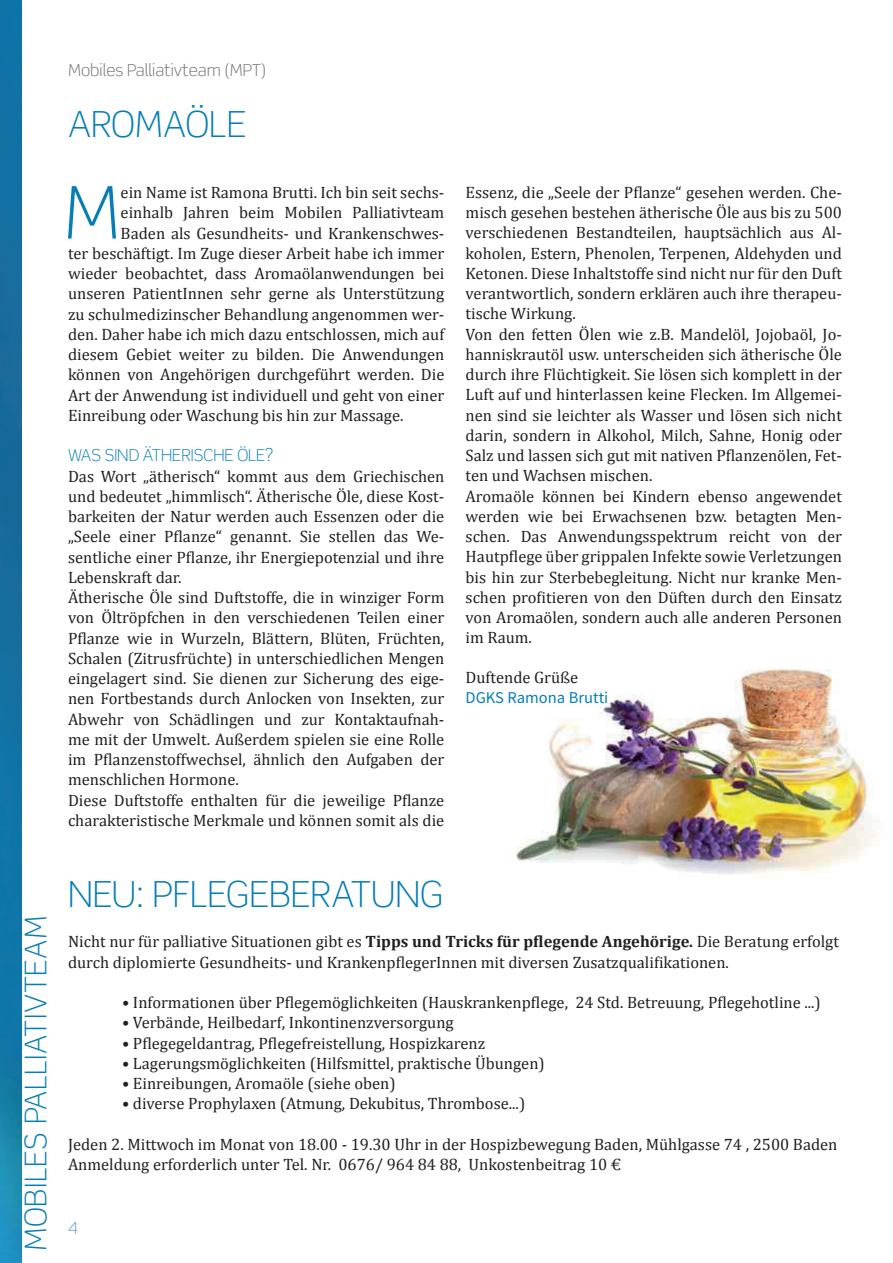
<style>
.page{position:relative;width:893px;height:1263px;background:#fff}
.page>*{position:absolute;margin:0;border:0;box-sizing:border-box;transform-origin:0 0}
.t1{font:300 72.6px "Scene Std";color:#057db5}
.t2{font:300 36px "Scene Std";color:#057db5}
.t3{font:300 30px "Scene Std";letter-spacing:.02em;color:#057db5}
.t4{font:16.5px/20.2px "Cambria";color:#231f20}
.t5{font:300 16.5px "Scene Std";color:#6c6d70}
.t6{font:300 16.5px "Scene Std";color:#057db5}
.t7{font:16.5px "Source Sans Pro";color:#057db5}
.t8{font:300 16.5px "Scene Std";color:#5e99c7}
.s1{font-weight:700}
</style>
<div class="page">
<img style="left:512px;top:669px;width:365px;height:205px">
<img style="left:0;top:0;width:21px;height:1263px">
<p class="t5" style="left:68px;top:60px;width:200px">Mobiles Palliativteam (MPT)</p>
<h2 class="t2" style="left:68px;top:103px;width:180px">AROMAÖLE</h2>
<h1 class="t1" style="left:63px;top:169px;width:59px">M</h1>
<p class="t4" style="left:121px;top:182px;width:325px">ein Name ist Ramona Brutti. Ich bin seit sechs-</p>
<p class="t4" style="left:121px;top:202px;width:325px">einhalb Jahren beim Mobilen Palliativteam</p>
<p class="t4" style="left:121px;top:223px;width:325px">Baden als Gesundheits- und Krankenschwes-</p>
<p class="t4" style="left:68px;top:243px;width:378px">ter beschäftigt. Im Zuge dieser Arbeit habe ich immer</p>
<p class="t4" style="left:68px;top:263px;width:378px">wieder beobachtet, dass Aromaölanwendungen bei</p>
<p class="t4" style="left:68px;top:283px;width:378px">unseren PatientInnen sehr gerne als Unterstützung</p>
<p class="t4" style="left:68px;top:304px;width:378px">zu schulmedizinscher Behandlung angenommen wer-</p>
<p class="t4" style="left:68px;top:324px;width:378px">den. Daher habe ich mich dazu entschlossen, mich auf</p>
<p class="t4" style="left:68px;top:344px;width:378px">diesem Gebiet weiter zu bilden. Die Anwendungen</p>
<p class="t4" style="left:68px;top:364px;width:378px">können von Angehörigen durchgeführt werden. Die</p>
<p class="t4" style="left:68px;top:385px;width:378px">Art der Anwendung ist individuell und geht von einer</p>
<p class="t4" style="left:68px;top:405px;width:337px">Einreibung oder Waschung bis hin zur Massage.</p>
<p class="t6" style="left:68px;top:445px;width:207px">WAS SIND ÄTHERISCHE ÖLE?</p>
<p class="t4" style="left:68px;top:466px;width:378px">Das Wort „ätherisch“ kommt aus dem Griechischen und bedeutet „himmlisch“. Ätherische Öle, diese Kost&shy;barkeiten der Natur werden auch Essenzen oder die „Seele einer Pflanze“ genannt. Sie stellen das We&shy;sentliche einer Pflanze, ihr Energiepotenzial und ihre Lebenskraft dar.<br>Ätherische Öle sind Duftstoffe, die in winziger Form von Öltröpfchen in den verschiedenen Teilen einer Pflanze wie in Wurzeln, Blättern, Blüten, Früchten, Schalen (Zitrusfrüchte) in unterschiedlichen Mengen eingelagert sind. Sie dienen zur Sicherung des eige&shy;nen Fortbestands durch Anlocken von Insekten, zur Abwehr von Schädlingen und zur Kontaktaufnah&shy;me mit der Umwelt. Außerdem spielen sie eine Rolle im Pflanzenstoffwechsel, ähnlich den Aufgaben der menschlichen Hormone.<br>Diese Duftstoffe enthalten für die jeweilige Pflanze charakteristische Merkmale und können somit als die</p>
<p class="t4" style="left:466px;top:182px;width:378px">Essenz, die „Seele der Pflanze“ gesehen werden. Che&shy;misch gesehen bestehen ätherische Öle aus bis zu 500 verschiedenen Bestandteilen, hauptsächlich aus Al&shy;koholen, Estern, Phenolen, Terpenen, Aldehyden und Ketonen. Diese Inhaltstoffe sind nicht nur für den Duft verantwortlich, sondern erklären auch ihre therapeu&shy;tische Wirkung.<br>Von den fetten Ölen wie z.B. Mandelöl, Jojobaöl, Jo&shy;hanniskrautöl usw. unterscheiden sich ätherische Öle durch ihre Flüchtigkeit. Sie lösen sich komplett in der Luft auf und hinterlassen keine Flecken. Im Allgemei&shy;nen sind sie leichter als Wasser und lösen sich nicht darin, sondern in Alkohol, Milch, Sahne, Honig oder Salz und lassen sich gut mit nativen Pflanzenölen, Fet&shy;ten und Wachsen mischen.<br>Aromaöle können bei Kindern ebenso angewendet werden wie bei Erwachsenen bzw. betagten Men&shy;schen. Das Anwendungsspektrum reicht von der Hautpflege über grippalen Infekte sowie Verletzungen bis hin zur Sterbebegleitung. Nicht nur kranke Men&shy;schen profitieren von den Düften durch den Einsatz von Aromaölen, sondern auch alle anderen Personen im Raum.</p>
<p class="t4" style="left:466px;top:667px;width:114px">Duftende Grüße</p>
<p class="t7" style="left:466px;top:687px;width:144px">DGKS Ramona Brutti</p>
<h3 class="t3" style="left:17px;top:1251px;width:337px;rotate:-90deg">MOBILES PALLIATIVTEAM</h3>
<h2 class="t2" style="left:68px;top:872px;width:377px">NEU: PFLEGEBERATUNG</h2>
<p class="t4" style="left:68px;top:931px;width:772px">Nicht nur für palliative Situationen gibt es <span class="s1">Tipps und Tricks für pflegende Angehörige.</span> Die Beratung erfolgt durch diplomierte Gesundheits- und KrankenpflegerInnen mit diversen Zusatzqualifikationen.</p>
<p class="t4" style="left:122px;top:992px;width:700px">• Informationen über Pflegemöglichkeiten (Hauskrankenpflege, 24 Std. Betreuung, Pflegehotline ...)</p>
<p class="t4" style="left:122px;top:1012px;width:333px">• Verbände, Heilbedarf, Inkontinenzversorgung</p>
<p class="t4" style="left:122px;top:1033px;width:365px">• Pflegegeldantrag, Pflegefreistellung, Hospizkarenz</p>
<p class="t4" style="left:122px;top:1053px;width:424px">• Lagerungsmöglichkeiten (Hilfsmittel, praktische Übungen)</p>
<p class="t4" style="left:122px;top:1073px;width:275px">• Einreibungen, Aromaöle (siehe oben)</p>
<p class="t4" style="left:122px;top:1093px;width:405px">• diverse Prophylaxen (Atmung, Dekubitus, Thrombose...)</p>
<p class="t4" style="left:68px;top:1134px;width:771px">Jeden 2. Mittwoch im Monat von 18.00 - 19.30 Uhr in der Hospizbewegung Baden, Mühlgasse 74 , 2500 Baden<br>Anmeldung erforderlich unter Tel. Nr. 0676/ 964 84 88, Unkostenbeitrag 10 €</p>
<p class="t8" style="left:68px;top:1218px;width:11px">4</p>
</div>
